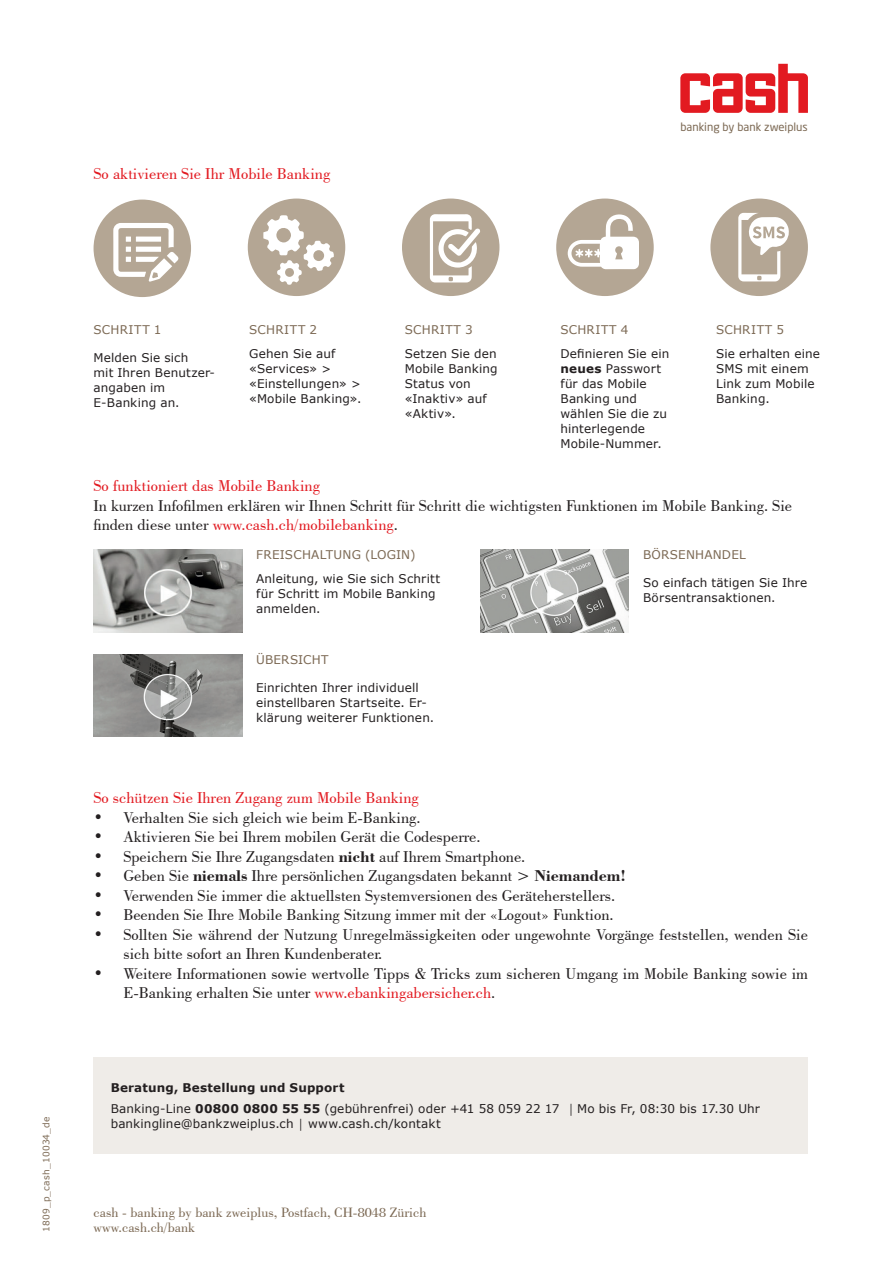
<style>
.page{position:relative;width:893px;height:1263px;background:#fff}
.page>*{position:absolute;margin:0;border:0;box-sizing:border-box;transform-origin:0 0}
.t1{font:16.5px/19.5px "Bodoni BT";color:#231f20}
.t2{font:16.5px "Bodoni BT";color:#e21a21}
.t3{font:14.25px/15px "Bodoni BT";color:#7c6954}
.t4{font:12px/15px "Verdana";letter-spacing:.01em;color:#231f20}
.t5{font:12px "Verdana";letter-spacing:.025em;color:#7c6954}
.t6{font:11.25px "Neo Sans Pro";color:#7c6954}
.t7{font:9px "Verdana";letter-spacing:.025em;color:#7c6954}
.s1{font-weight:700}
.s2{color:#e21a21}
.s3{font-family:"Bodoni BT"}
</style>
<div class="page">
<div style="left:94px;top:1057px;width:714px;height:97px;background:#efece8"></div>
<svg style="left:680px;top:64px;width:128px;height:49px"></svg>
<svg style="left:94px;top:200px;width:97px;height:97px"></svg>
<svg style="left:248px;top:199px;width:97px;height:97px"></svg>
<svg style="left:402px;top:199px;width:97px;height:97px"></svg>
<svg style="left:556px;top:199px;width:98px;height:97px"></svg>
<svg style="left:710px;top:199px;width:98px;height:97px"></svg>
<img style="left:94px;top:549px;width:148px;height:83px">
<img style="left:94px;top:654px;width:148px;height:83px">
<img style="left:480px;top:550px;width:149px;height:82px">
<p class="t2" style="left:94px;top:163px;width:238px">So aktivieren Sie Ihr Mobile Banking</p>
<p class="t6" style="left:680px;top:120px;width:129px">banking by bank zweiplus</p>
<p class="t7" style="left:40px;top:1232px;width:117px;rotate:-90deg">1809_p_cash_10034_de</p>
<p class="t5" style="left:94px;top:322px;width:70px">Schritt 1</p>
<p class="t4" style="left:94px;top:350px;width:123px">Melden Sie sich<br>mit Ihren Benutzer&shy;angaben im<br>E-Banking an.</p>
<p class="t5" style="left:249px;top:322px;width:70px">Schritt 2</p>
<p class="t4" style="left:249px;top:346px;width:114px">Gehen Sie auf «Services» &gt; «Einstellungen» &gt; «Mobile Banking».</p>
<p class="t5" style="left:405px;top:322px;width:70px">Schritt 3</p>
<p class="t4" style="left:405px;top:346px;width:94px">Setzen Sie den<br>Mobile Banking<br>Status von «Inaktiv» auf «Aktiv».</p>
<p class="t5" style="left:560px;top:322px;width:70px">Schritt 4</p>
<p class="t4" style="left:560px;top:346px;width:110px">Definieren Sie ein <span class="s1">neues</span> Passwort für das Mobile<br>Banking und wählen Sie die zu hinterlegende<br>Mobile-N ummer.</p>
<p class="t5" style="left:716px;top:322px;width:70px">Schritt 5</p>
<p class="t4" style="left:716px;top:346px;width:105px">Sie erhalten eine<br>SMS mit einem<br>Link zum Mobile<br>Banking.</p>
<p class="t2" style="left:94px;top:475px;width:228px">So funktioniert das Mobile Banking</p>
<p class="t1" style="left:94px;top:495px;width:700px">In kurzen Infofilmen erklären wir Ihnen Schritt für Schritt die wichtigsten Funktionen im Mobile Banking. Sie finden diese unter <span class="s2">www.cash.ch/mobilebanking</span>.</p>
<p class="t5" style="left:256px;top:547px;width:161px">Freischaltu ng (Logi n)</p>
<p class="t4" style="left:256px;top:571px;width:185px">Anleitung, wie Sie sich Schritt für Schritt im Mobile Banking anmelden.</p>
<p class="t5" style="left:256px;top:652px;width:74px">Übersicht</p>
<p class="t4" style="left:256px;top:680px;width:180px">Einrichten Ihrer individuell einstellbaren Startseite. Er&shy;klärung weiterer Funktionen.</p>
<p class="t5" style="left:643px;top:547px;width:88px">Börsenhandel</p>
<p class="t4" style="left:643px;top:575px;width:166px">So einfach tätigen Sie Ihre<br>Börsentransaktionen.</p>
<p class="t2" style="left:93px;top:787px;width:327px">So schützen Sie Ihren Zugang zum Mobile Banking</p>
<p class="t1" style="left:93px;top:807px;width:329px">• Verhalten Sie sich gleich wie beim E-Banking.</p>
<p class="t1" style="left:93px;top:827px;width:389px">• Aktivieren Sie bei Ihrem mobilen Gerät die Codesperre.</p>
<p class="t1" style="left:93px;top:846px;width:433px">• Speichern Sie Ihre Zugangsdaten <span class="s1">nicht</span> auf Ihrem Smartphone.</p>
<p class="t1" style="left:93px;top:866px;width:534px">• Geben Sie <span class="s1">niemals</span> Ihre persönlichen Zugangsdaten bekannt &gt; <span class="s1">Niemandem!</span></p>
<p class="t1" style="left:93px;top:885px;width:523px">• Verwenden Sie immer die aktuellsten Systemversionen des Geräteherstellers.</p>
<p class="t1" style="left:93px;top:905px;width:522px">• Beenden Sie Ihre Mobile Banking Sitzung immer mit der «Logout» Funktion.</p>
<p class="t1" style="left:123px;top:924px;width:686px;text-indent:-30px">• Sollten Sie während der Nutzung Unregelmässigkeiten oder ungewohnte Vorgänge feststellen, wenden Sie sich bitte sofort an Ihren Kundenberater.</p>
<p class="t1" style="left:123px;top:963px;width:686px;text-indent:-30px">• Weitere Informationen sowie wertvolle Tipps &amp; Tricks zum sicheren Umgang im Mobile Banking sowie im<br>E-Banking erhalten Sie unter <span class="s2">www.ebankingabersicher.ch</span>.</p>
<p class="t4" style="left:111px;top:1077px;width:651px;line-height:21.5px"><span class="s1">Beratung, Bestellung und Support<br></span>Banking-Line <span class="s1">00800 0800 55 55</span> (gebührenfrei) oder +41 58 059 22 17 <span class="s3">|</span> Mo bis Fr, 08:30 bis 17.30 Uhr</p>
<p class="t4" style="left:111px;top:1117px;width:332px">bankingline@bankzweiplus.ch <span class="s3">|</span> www.cash.ch/kontakt</p>
<p class="t3" style="left:94px;top:1205px;width:334px">cash - banking by bank zweiplus, Postfach, CH-8048 Zürich www.cash.ch/bank</p>
</div>
